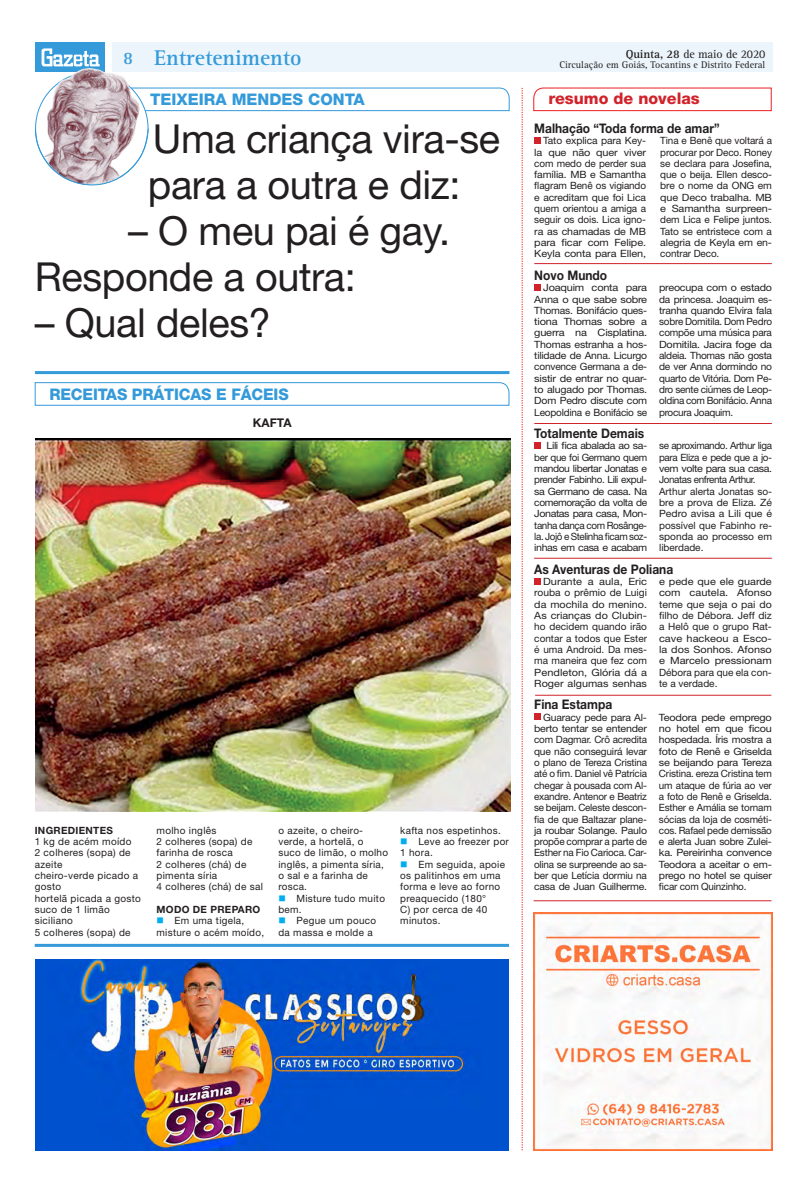
<style>
.page{position:relative;width:808px;height:1191px;background:#fff}
.page>*{position:absolute;margin:0;border:0;box-sizing:border-box;transform-origin:0 0}
.txt_colunas{font:40px/46px "Helvetica Neue";letter-spacing:-.01em;color:#231f20}
.t1{font:700 22px "Rotis Serif";color:#349ada}
.t2{font:700 18px "Rotis Serif";color:#349ada}
.Coluna_nome{font:800 16px "Helvetica Neue";letter-spacing:-.01em;color:#349ada}
.Coluna_nome-2{font:800 16px "Helvetica Neue";color:#d1232a}
.t3{font:700 13.2px "Helvetica Neue";color:#231f20;scale:.91 1}
.t4{font:12px "Rotis Serif";letter-spacing:-.01em;color:#231f20}
.Intertítulo{font:700 12px "Helvetica Neue";color:#231f20}
.Curtas_Panorama{font:10px/11.3px "Helvetica Neue";letter-spacing:-.02em;color:#231f20;text-align:justify}
.Intertítulo-2{font:10px/11.3px "Helvetica Neue";letter-spacing:.03em;color:#231f20}
.Curtas_Panorama-2{font:10px/11.3px "Helvetica Neue";letter-spacing:-.02em;color:#231f20;text-align:justify;scale:1.09 1}
.Curtas_Panorama-3{font:10px/11.3px "Helvetica Neue";letter-spacing:-.02em;color:#231f20;text-align:justify;scale:1.1 1}
.Curtas_Panorama-4{font:10px/11.3px "Helvetica Neue";letter-spacing:-.02em;color:#231f20;text-align:justify;scale:1.04 1}
.Curtas_Panorama-5{font:10px/11.3px "Helvetica Neue";letter-spacing:-.02em;color:#231f20;text-align:justify;scale:1.07 1}
.Curtas_Panorama-6{font:10px/11.3px "Helvetica Neue";letter-spacing:-.02em;color:#231f20;text-align:justify;scale:1.06 1}
.t5{font:10px "Rotis Serif";color:#231f20}
.Intertítulo-3{font:700 10px "Helvetica Neue";letter-spacing:.03em;color:#231f20}
.s1{color:#00aeef}
.s2{font-weight:700}
</style>
<div class="page">
<div style="left:112px;top:43px;width:660px;height:29px;background:#ebf5fb"></div>
<div style="left:35px;top:43px;width:70px;height:29px;background:#349ada"></div>
<svg style="left:42px;top:48px;width:58px;height:17px"></svg>
<svg style="left:533px;top:88px;width:238px;height:23px"></svg>
<svg style="left:534px;top:137px;width:6px;height:6px"></svg>
<svg style="left:534px;top:284px;width:6px;height:6px"></svg>
<div style="left:534px;top:442px;width:6px;height:7px;background:#d1232a"></div>
<svg style="left:534px;top:578px;width:6px;height:6px"></svg>
<div style="left:534px;top:713px;width:6px;height:7px;background:#d1232a"></div>
<hr style="left:534px;top:263px;width:238px;height:1px;background:#d1232a">
<hr style="left:534px;top:558px;width:238px;height:1px;background:#d1232a">
<hr style="left:534px;top:423px;width:238px;height:1px;background:#d1232a">
<hr style="left:535px;top:695px;width:236px;height:1px;background:#d1232a">
<svg style="left:522px;top:88px;width:1px;height:1062px"></svg>
<hr style="left:534px;top:900px;width:237px;height:1px;background:#d1232a">
<svg style="left:142px;top:88px;width:367px;height:23px"></svg>
<img style="left:42px;top:65px;width:100px;height:63px">
<svg style="left:35px;top:128px;width:113px;height:58px"></svg>
<hr style="left:35px;top:371px;width:474px;height:3px;background:#349ada">
<svg style="left:35px;top:382px;width:474px;height:23px"></svg>
<hr style="left:35px;top:944px;width:474px;height:3px;background:#349ada">
<img style="left:35px;top:959px;width:473px;height:191px">
<img style="left:533px;top:913px;width:239px;height:237px">
<img style="left:35px;top:438px;width:475px;height:373px">
<p class="t2" style="left:123px;top:48px;width:12px">8</p>
<p class="t1" style="left:154px;top:45px;width:149px">Entretenimento</p>
<p class="Coluna_nome" style="left:150px;top:90px;width:216px">TEIXEIRA MENDES CONTA</p>
<p class="txt_colunas" style="left:148px;top:116px;width:354px">Uma criança vira-se para a outra e diz:</p>
<p class="txt_colunas" style="left:128px;top:208px;width:323px">– O meu pai é gay.</p>
<p class="txt_colunas" style="left:35px;top:254px;width:322px">Responde a outra:</p>
<p class="txt_colunas" style="left:35px;top:300px;width:237px">– Qual deles?</p>
<p class="Coluna_nome" style="left:49px;top:385px;width:241px">RECEITAS PRÁTICAS E FÁCEIS</p>
<p class="Intertítulo" style="left:253px;top:415px;width:40px">KAFTA</p>
<p class="Intertítulo-3" style="left:35px;top:824px;width:80px">INGREDIENTES</p>
<p class="Intertítulo-2" style="left:35px;top:835px;width:98px">1 kg de acém moído</p>
<p class="Intertítulo-2" style="left:35px;top:847px;width:97px">2 colheres (sopa) de azeite</p>
<p class="Intertítulo-2" style="left:35px;top:869px;width:105px">cheiro-verde picado a gosto</p>
<p class="Intertítulo-2" style="left:35px;top:892px;width:108px">hortelã picada a gosto</p>
<p class="Intertítulo-2" style="left:35px;top:903px;width:77px">suco de 1 limão siciliano</p>
<p class="Intertítulo-2" style="left:35px;top:926px;width:97px">5 colheres (sopa) de</p>
<p class="Intertítulo-2" style="left:157px;top:824px;width:61px">molho inglês</p>
<p class="Intertítulo-2" style="left:157px;top:835px;width:97px">2 colheres (sopa) de farinha de rosca</p>
<p class="Intertítulo-2" style="left:157px;top:858px;width:91px">2 colheres (chá) de pimenta síria</p>
<p class="Intertítulo-2" style="left:157px;top:881px;width:108px">4 colheres (chá) de sal</p>
<p class="Intertítulo-3" style="left:157px;top:903px;width:105px">MODO DE PREPARO</p>
<p class="Intertítulo-2" style="left:157px;top:915px;width:109px"><span class="s1">■</span> Em uma tigela, misture o acém moído,</p>
<p class="Intertítulo-2" style="left:278px;top:824px;width:111px">o azeite, o cheiro&shy;verde, a hortelã, o suco de limão, o molho inglês, a pimenta síria, o sal e a farinha de rosca.</p>
<p class="Intertítulo-2" style="left:278px;top:892px;width:108px"><span class="s1">■</span> Misture tudo muito bem.</p>
<p class="Intertítulo-2" style="left:278px;top:915px;width:99px"><span class="s1">■</span> Pegue um pouco da massa e molde a</p>
<p class="Intertítulo-2" style="left:400px;top:824px;width:102px">kafta nos espetinhos.</p>
<p class="Intertítulo-2" style="left:400px;top:835px;width:110px"><span class="s1">■</span> Leve ao freezer por<br>1 hora.</p>
<p class="Intertítulo-2" style="left:400px;top:858px;width:106px"><span class="s1">■</span> Em seguida, apoie os palitinhos em uma forma e leve ao forno preaquecido (180°<br>C) por cerca de 40 minutos.</p>
<p class="t4" style="left:626px;top:47px;width:141px"><span class="s2">Quinta, 28</span> de maio de 2020</p>
<p class="t5" style="left:559px;top:59px;width:207px">Circulação em Goiás, Tocantins e Distrito Federal</p>
<p class="Coluna_nome-2" style="left:549px;top:89px;width:153px">resumo de novelas</p>
<p class="t3" style="left:534px;top:120px;width:205px">Malhação “Toda forma de amar”</p>
<p class="Curtas_Panorama" style="left:534px;top:135px;width:113px;text-indent:9px">Tato explica para Key&shy;la que não quer viver com medo de perder sua família. MB e Samantha flagram Benê os vigiando e acreditam que foi Lica quem orientou a amiga a seguir os dois. Lica igno&shy;ra as chamadas de MB para ficar com Felipe.<br>Keyla conta para Ellen,</p>
<p class="Curtas_Panorama" style="left:660px;top:135px;width:113px">Tina e Benê que voltará a procurar por Deco. Roney se declara para Josefina, que o beija. Ellen desco&shy;bre o nome da ONG em que Deco trabalha. MB e Samantha surpreen&shy;dem Lica e Felipe juntos.<br>Tato se entristece com a alegria de Keyla em en&shy;contrar Deco.</p>
<p class="t3" style="left:534px;top:267px;width:82px">Novo Mundo</p>
<p class="Curtas_Panorama-3" style="left:534px;top:282px;width:104px;text-indent:9px">Joaquim conta para Anna o que sabe sobre Thomas. Bonifácio ques&shy;tiona Thomas sobre a guerra na Cisplatina.<br>Thomas estranha a hos&shy;tilidade de Anna. Licurgo convence Germana a de&shy;sistir de entrar no quar&shy;to alugado por Thomas.<br>Dom Pedro discute com Leopoldina e Bonifácio se</p>
<p class="Curtas_Panorama-5" style="left:659px;top:282px;width:107px">preocupa com o estado da princesa. Joaquim es&shy;tranha quando Elvira fala sobre Domitila. Dom Pedro compõe uma música para Domitila. Jacira foge da aldeia. Thomas não gosta de ver Anna dormindo no quarto de Vitória. Dom Pe&shy;dro sente ciúmes de Leop&shy;oldina com Bonifácio. Anna procura Joaquim.</p>
<p class="Curtas_Panorama-6" style="left:534px;top:440px;width:108px;text-indent:12px">Lili fica abalada ao sa&shy;ber que foi Germano quem mandou libertar Jonatas e prender Fabinho. Lili expul&shy;sa Germano de casa. Na comemoração da volta de Jonatas para casa, Mon&shy;tanha dança com Rosânge&shy;la. Jojô e Stelinha ficam soz&shy;inhas em casa e acabam</p>
<p class="Curtas_Panorama" style="left:659px;top:440px;width:114px">se aproximando. Arthur liga para Eliza e pede que a jo&shy;vem volte para sua casa.<br>Jonatas enfrenta Arthur.</p>
<p class="t3" style="left:534px;top:425px;width:122px">Totalmente Demais</p>
<p class="Curtas_Panorama" style="left:659px;top:485px;width:114px">Arthur alerta Jonatas so&shy;bre a prova de Eliza. Zé Pedro avisa a Lili que é possível que Fabinho re&shy;sponda ao processo em liberdade.</p>
<p class="t3" style="left:534px;top:561px;width:154px">As Aventuras de Poliana</p>
<p class="Curtas_Panorama-3" style="left:534px;top:576px;width:104px;text-indent:9px">Durante a aula, Eric rouba o prêmio de Luigi da mochila do menino.<br>As crianças do Clubin&shy;ho decidem quando irão contar a todos que Ester é uma Android. Da mes&shy;ma maneira que fez com Pendleton, Glória dá a Roger algumas senhas</p>
<p class="Curtas_Panorama-2" style="left:659px;top:576px;width:105px">e pede que ele guarde com cautela. Afonso teme que seja o pai do filho de Débora. Jeff diz a Helô que o grupo Rat&shy;cave hackeou a Esco&shy;la dos Sonhos. Afonso e Marcelo pressionam Débora para que ela con&shy;te a verdade.</p>
<p class="Curtas_Panorama-4" style="left:534px;top:711px;width:110px;text-indent:9px">Guaracy pede para Al&shy;berto tentar se entender com Dagmar. Crô acredita que não conseguirá levar o plano de Tereza Cristina até o fim. Daniel vê Patrícia chegar à pousada com Al&shy;exandre. Antenor e Beatriz se beijam. Celeste descon&shy;fia de que Baltazar plane&shy;ja roubar Solange. Paulo propõe comprar a parte de Esther na Fio Carioca. Car&shy;olina se surpreende ao sa&shy;ber que Letícia dormiu na casa de Juan Guilherme.</p>
<p class="Curtas_Panorama-2" style="left:659px;top:711px;width:105px">Teodora pede emprego no hotel em que ficou hospedada. Íris mostra a foto de Renê e Griselda se beijando para Tereza Cristina. ereza Cristina tem um ataque de fúria ao ver a foto de Renê e Griselda.<br>Esther e Amália se tornam sócias da loja de cosméti&shy;cos. Rafael pede demissão e alerta Juan sobre Zulei&shy;ka. Pereirinha convence Teodora a aceitar o em&shy;prego no hotel se quiser ficar com Quinzinho.</p>
<p class="t3" style="left:534px;top:696px;width:87px">Fina Estampa</p>
</div>
